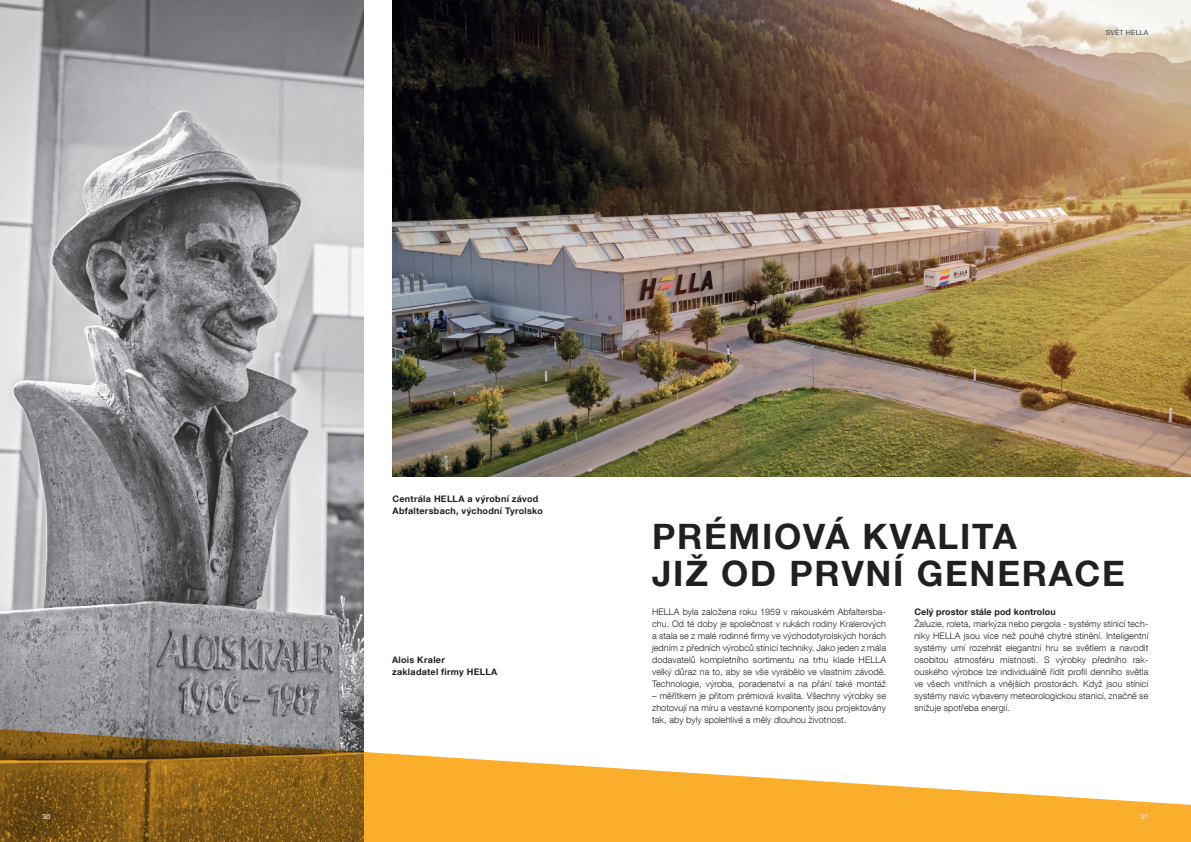
<style>
.page{position:relative;width:1191px;height:842px;background:#fff}
.page>*{position:absolute;margin:0;border:0;box-sizing:border-box;transform-origin:0 0}
.t1{font:700 35px/37px "Helvetica Neue LT Com";letter-spacing:.05em;color:#231f20}
.t2{font:300 9px/12px "Helvetica Neue LT Com";letter-spacing:.01em;color:#231f20;text-align:justify}
.t3{font:700 9px/12px "Helvetica Neue LT Com";letter-spacing:.03em;color:#231f20}
.t4{font:700 9px "Helvetica Neue LT Com";letter-spacing:.01em;color:#231f20}
.t5{font:7px "Helvetica Neue LT Com";letter-spacing:.03em;color:#3f4a54}
.t6{font:7px "Helvetica Neue LT Com";color:#fff}
</style>
<div class="page">
<img style="left:392px;top:0;width:799px;height:477px">
<img style="left:0;top:0;width:364px;height:729px">
<svg style="left:0;top:729px;width:1191px;height:113px"></svg>
<p class="t5" style="left:1105px;top:29px;width:44px">SVĚT HELLA</p>
<p class="t5" style="left:1114px;top:29px;width:27px">KAPITO</p>
<p class="t3" style="left:392px;top:493px;width:152px">Centrála HELLA a výrobní závod<br>Abfaltersbach, východní Tyrolsko</p>
<p class="t3" style="left:392px;top:654px;width:107px">Alois Kraler<br>zakladatel firmy HELLA</p>
<h1 class="t1" style="left:652px;top:517px;width:474px">PRÉMIOVÁ KVALITA<br>JIŽ OD PRVNÍ GENERACE</h1>
<p class="t2" style="left:652px;top:605px;width:235px">HELLA byla založena roku 1959 v rakouském Abfaltersba&shy;chu. Od té doby je společnost v rukách rodiny Kralerových a stala se z malé rodinné firmy ve východotyrolských horách jedním z předních výrobců stínicí techniky. Jako jeden z mála dodavatelů kompletního sortimentu na trhu klade HELLA velký důraz na to, aby se vše vyrábělo ve vlastním závodě.<br>Technologie, výroba, poradenství a na přání také montáž</p>
<p class="t2" style="left:652px;top:689px;width:235px">– měřítkem je přitom prémiová kvalita. Všechny výrobky se zhotovují na míru a vestavné komponenty jsou projektovány tak, aby byly spolehlivé a měly dlouhou životnost.</p>
<p class="t4" style="left:914px;top:606px;width:143px">Celý prostor stále pod kontrolou</p>
<p class="t2" style="left:914px;top:617px;width:235px">Žaluzie, roleta, markýza nebo pergola - systémy stínicí tech&shy;niky HELLA jsou více než pouhé chytré stínění. Inteligentní systémy umí rozehrát elegantní hru se světlem a navodit osobitou atmosféru místnosti. S výrobky předního rak&shy;ouského výrobce lze individuálně řídit profil denního světla ve všech vnitřních a vnějších prostorách. Když jsou stínicí systémy navíc vybaveny meteorologickou stanicí, značně se snižuje spotřeba energií.</p>
<p class="t6" style="left:43px;top:812px;width:10px">30</p>
<p class="t6" style="left:1140px;top:812px;width:9px">31</p>
</div>
